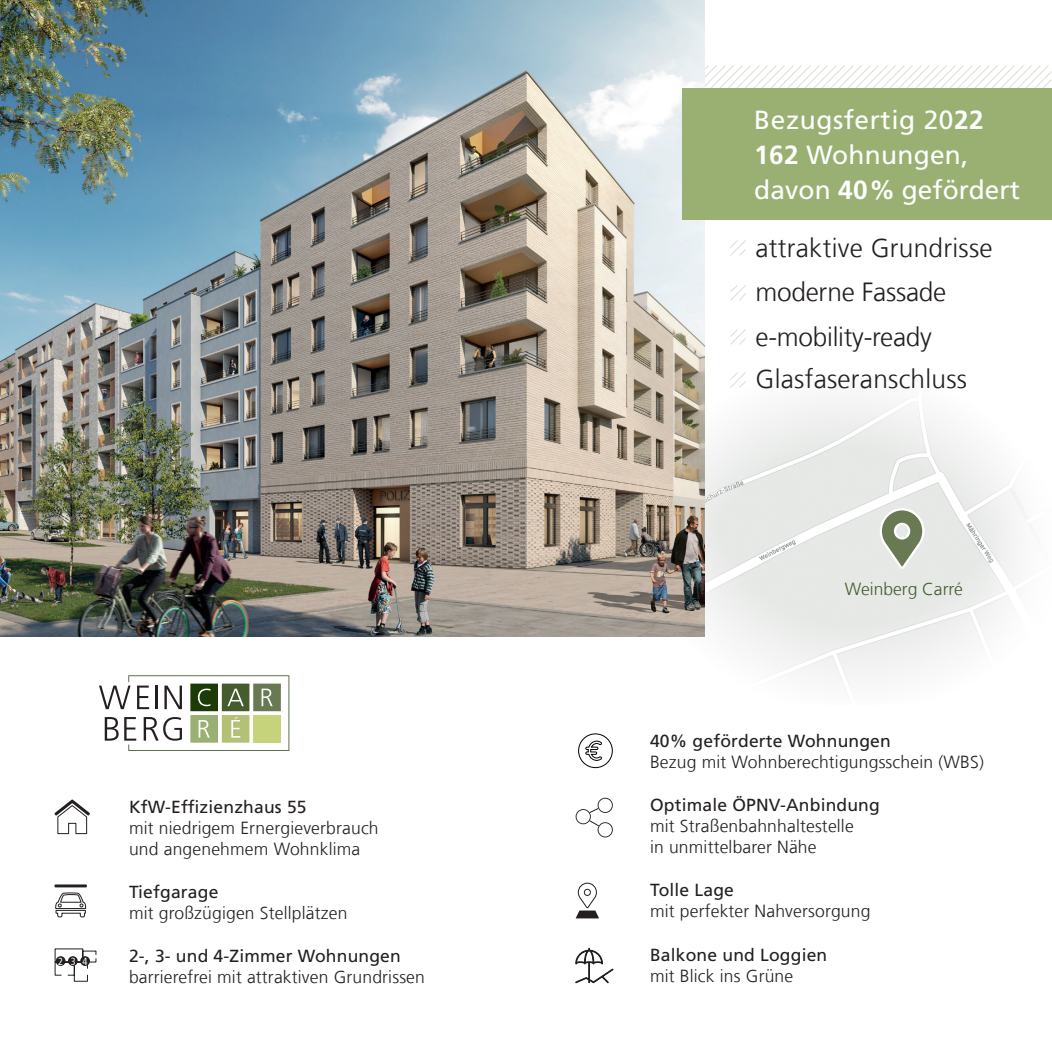
<style>
.page{position:relative;width:1052px;height:1052px;background:#fff}
.page>*{position:absolute;margin:0;border:0;box-sizing:border-box;transform-origin:0 0}
.t1{font:300 26.25px/43.9px "Frutiger LT Com";letter-spacing:.01em;color:#231f20}
.t2{font:26.25px/35px "Frutiger LT Com";letter-spacing:.01em;color:#fff}
.t3{font:300 17.5px/21px "Frutiger LT Com";letter-spacing:.01em;color:#231f20}
.t4{font:17.5px "Frutiger LT Com";letter-spacing:.01em;color:#231f20}
.t5{font:300 17.5px "Frutiger LT Com";color:#445c2e}
.t6{font:condensed 10.33px "Frutiger LT Com";color:#fff}
.s1{color:#f5e2dd}
.s2{font-weight:700}
</style>
<div class="page">
<img style="left:704px;top:378px;width:329px;height:311px">
<svg style="left:878px;top:507px;width:47px;height:63px;background:#b3bbaa"></svg>
<svg style="left:704px;top:66px;width:348px;height:23px"></svg>
<img style="left:0;top:0;width:704px;height:637px">
<div style="left:682px;top:89px;width:370px;height:131px;background:#9ab073"></div>
<svg style="left:99px;top:675px;width:190px;height:76px"></svg>
<svg style="left:730px;top:241px;width:15px;height:15px"></svg>
<svg style="left:730px;top:285px;width:15px;height:15px"></svg>
<svg style="left:730px;top:330px;width:15px;height:15px"></svg>
<svg style="left:730px;top:373px;width:15px;height:14px"></svg>
<svg style="left:54px;top:799px;width:36px;height:35px"></svg>
<svg style="left:55px;top:892px;width:32px;height:26px"></svg>
<hr style="left:55px;top:884px;width:32px;height:3px;background:#231f20">
<svg style="left:54px;top:948px;width:43px;height:34px"></svg>
<div style="left:68px;top:956px;width:10px;height:10px;background:#231f20;border-radius:50%"></div>
<div style="left:80px;top:956px;width:10px;height:10px;background:#231f20;border-radius:50%"></div>
<div style="left:56px;top:956px;width:9px;height:10px;background:#231f20;border-radius:50%"></div>
<svg style="left:578px;top:733px;width:35px;height:35px"></svg>
<svg style="left:575px;top:797px;width:38px;height:40px"></svg>
<svg style="left:576px;top:882px;width:23px;height:36px"></svg>
<svg style="left:575px;top:948px;width:38px;height:35px"></svg>
<p class="t4" style="left:129px;top:796px;width:179px">KfW-Effizienzhaus 55</p>
<p class="t3" style="left:129px;top:817px;width:251px">mit niedrigem Ernergieverbrauch und angenehmem Wohnklima</p>
<p class="t4" style="left:129px;top:881px;width:91px">Tiefgarage</p>
<p class="t3" style="left:129px;top:902px;width:220px">mit großzügigen Stellplätzen</p>
<p class="t6" style="left:58px;top:955px;width:31px">2<span class="s1">3</span>4</p>
<p class="t4" style="left:129px;top:945px;width:273px">2-, 3- und 4-Zimmer Wohnungen</p>
<p class="t3" style="left:129px;top:966px;width:297px">barrierefrei mit attraktiven Grundrissen</p>
<h1 class="t2" style="left:754px;top:102px;width:267px">Bezugsfertig 20<span class="s2">22<br>162</span> Wohnungen, davon <span class="s2">40%</span> gefördert</h1>
<h1 class="t1" style="left:755px;top:226px;width:239px">attraktive Grundrisse moderne Fassade e-mobility-ready<br>Glasfaseranschluss</h1>
<p class="t5" style="left:845px;top:579px;width:119px">Weinberg Carré</p>
<p class="t4" style="left:650px;top:730px;width:242px">40% geförderte Wohnungen</p>
<p class="t3" style="left:650px;top:751px;width:335px">Bezug mit Wohnberechtigungsschein (WBS)</p>
<p class="t4" style="left:650px;top:794px;width:231px">Optimale ÖPNV-Anbindung</p>
<p class="t3" style="left:650px;top:815px;width:205px">mit Straßenbahnhaltestelle in unmittelbarer Nähe</p>
<p class="t4" style="left:650px;top:879px;width:85px">Tolle Lage</p>
<p class="t3" style="left:650px;top:900px;width:222px">mit perfekter Nahversorgung</p>
<p class="t4" style="left:650px;top:945px;width:179px">Balkone und Loggien</p>
<p class="t3" style="left:650px;top:966px;width:145px">mit Blick ins Grüne</p>
</div>
